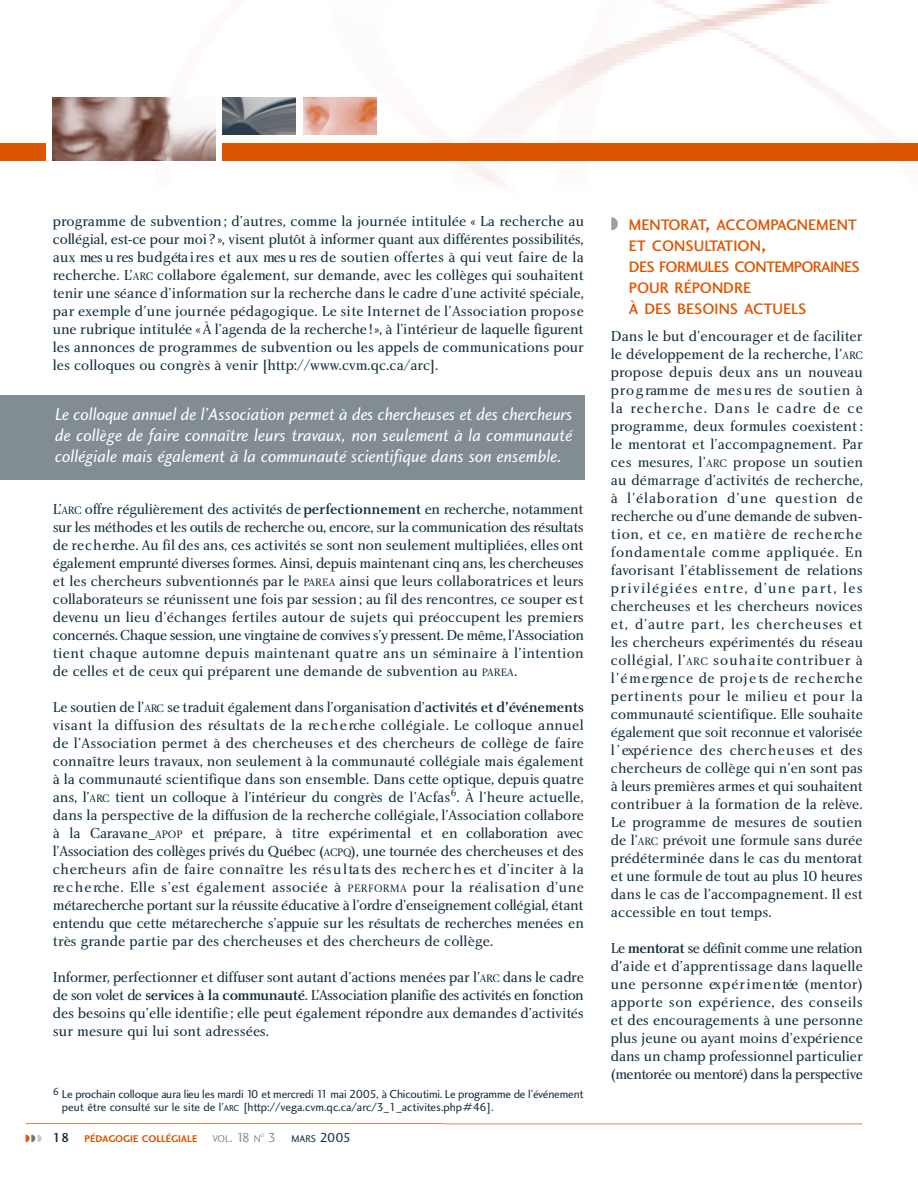
<style>
.page{position:relative;width:918px;height:1188px;background:#fff}
.page>*{position:absolute;margin:0;border:0;box-sizing:border-box;transform-origin:0 0}
.t1{font:18px/20.9px "Charlotte Sans Book Italic Plain";color:#fff;text-align:justify}
.t2{font:15.75px/21px "Charlotte Sans Medium Plain";color:#de5500}
.t3{font:15px/18px "Charlotte Book Plain";color:#0f2d3a;text-align:justify}
.t4{font:12px/13.4px "Charlotte Sans Book Plain";color:#0f2d3a}
.t5{font:10.5px "Zapf Dingbats";color:#de5500}
.t6{font:10.05px "Charlotte Sans Bold Plain";color:#de5500}
.t7{font:10.05px "Charlotte Sans Book Plain";color:#0f2d3a}
.t8{font:10.05px "Charlotte Sans Book Plain";color:#818d92}
.t9{font:5.1px "Charlotte Sans Book Plain";color:#818d92}
.s1{font-size:11.25px}
.s2{font-family:"Charlotte Medium Plain"}
.s3{font-size:9px}
.s4{color:#69777e}
.s5{color:#c3c8cb}
.s6{font-size:13.5px;color:#818d92}
.s7{font-size:13.5px}
.s8{font-family:"Charlotte Sans Medium Plain";font-size:13.5px;color:#0f2d3a}
.s9{color:#98a1a6}
.s10{font-size:21px}
</style>
<div class="page">
<img style="left:0;top:0;width:918px;height:187px">
<div style="left:222px;top:143px;width:696px;height:17px;background:#de5500"></div>
<div style="left:0;top:143px;width:46px;height:17px;background:#de5500"></div>
<img style="left:52px;top:98px;width:164px;height:62px">
<img style="left:222px;top:98px;width:74px;height:37px">
<img style="left:303px;top:98px;width:73px;height:37px">
<svg style="left:26px;top:1123px;width:836px;height:1px"></svg>
<div style="left:0;top:395px;width:585px;height:85px;background:#818d92"></div>
<p class="t3" style="left:53px;top:213px;width:533px">programme de subvention; d’autres, comme la journée intitulée « La recherche au collégial, es t-ce pour moi ?», visent plutôt à informer quant aux différe n tes possibilités , aux mes u res budgéta i res et aux mes u res de soutien offertes à qui veut faire de la re c h e rche. L’<span class="s1">A RC</span> c o lla b o re également, sur demande, avec les collèges qui souhaite n t tenir une séance d’information sur la re c h e rche dans le cadre d’une activité spéciale, par exemple d’une journée pédagogique. Le site Internet de l’Association pro p o s e une rubrique intitulée «À l’agenda de la re c h e rc h e!», à l’intérieur de laquelle figure n t les annonces de programmes de subvention ou les appels de communications pour les colloques ou congrès à venir [http://www.cvm.qc.ca/arc].</p>
<p class="t1" style="left:55px;top:406px;width:519px">Le colloque annuel de l’Association permet à des chercheuses et des chercheurs de collège de faire connaître leurs travaux, non seulement à la communauté collégiale mais également à la communauté scientifique dans son ensemble.</p>
<p class="t3" style="left:53px;top:501px;width:533px">L’<span class="s1">A RC</span> o ffre ré g u liè rement des activités de<span class="s2">p e r fe c tio n n e m e n t</span> en re c h e rche, nota m m e n t sur les méthodes et les outils de re c h e rche ou, encore, sur la communication des résu lta ts de re c h e rche. Au fil des ans, ces activités se sont non seulement mu ltip lié es, elles ont également emprunté dive rs es formes. Ainsi, depuis maintenant cinq ans, les cherc h e u s es et les chercheurs subventionnés par le <span class="s1">PAREA</span> ainsi que leurs collaboratrices et leurs c o lla b o ra te u rs se réunissent une fois par ses s io n ; au fil des re n c o n tres, ce souper es t devenu un lieu d’échanges fertiles autour de sujets qui préoccupent les premiers c o n c e rn és. Chaque session, une vingtaine de conv ives s’y pressent. De même, l’Asso c ia tio n tient chaque automne depuis maintenant quatre ans un séminaire à l’intention de celles et de ceux qui préparent une demande de subvention au <span class="s1">PAREA</span>.</p>
<p class="t3" style="left:53px;top:699px;width:533px">Le soutien de l’<span class="s1">A RC</span> se traduit également dans l’organisation d’<span class="s2">a c tiv ités et d’évé n e m e n ts </span>visant la diffusion des rés u lta ts de la re c h e rche collégiale. Le colloque annuel de l’Association permet à des chercheuses et des chercheurs de collège de faire connaître leurs travaux, non seulement à la communauté collégiale mais également à la communauté scientifique dans son ensemble. Dans cette optique, depuis quatre ans, l’<span class="s1">A RC</span> tient un colloque à l’intérieur du congrès de l’Acfas<sup>6</sup>. À l’heure actuelle, dans la perspective de la diffusion de la recherche collégiale, l’Association collabore à la Carava n e _<span class="s1">A P O P</span> et pré p a re, à titre ex p é r im e n ta l et en collaboration ave c l’Association des collèges privés du Québec (<span class="s1">AC P Q</span>), une to u rn é e d es cherc h e u s es et des c h e rc h e u rs afin de faire connaître les rés u l ta ts des re c h e rc h es et d’inciter à la re c h e rche. Elle s’est également associée à <span class="s1">P E R FO R M A</span> pour la réalisation d’une m é ta re c h e rche portant sur la ré u s s ite éducative à l’ord re d’enseignement collégial, é ta n t e n tendu que cette méta re c h e rche s’appuie sur les rés u lta ts de re c h e rc h es menées en très grande partie par des chercheuses et des chercheurs de collège.</p>
<p class="t3" style="left:53px;top:969px;width:533px">In fo r m e r, perfectionner et diffuser sont autant d’actions menées par l’<span class="s1">A RC</span> dans le cadre de son volet de <span class="s2">se rv ic es à la commu n a u té</span>. L’Association planifie des activités en fonction d es besoins qu’elle identifie ; elle peut également ré p o n d re aux demandes d’activités sur mesure qui lui sont adressées.</p>
<p class="t4" style="left:62px;top:1088px;width:523px;text-indent:-9px"><sup>6</sup> Le prochain colloque aura lieu les mardi 10 et merc redi 11 mai 20 05, à Chicoutimi. Le pro g ramme de l’évé n e m e n t peut être consulté sur le site de l’<span class="s3">ARC</span> [http://vega.cvm.qc.ca/arc/3_1_activites.php#46].</p>
<p class="t5" style="left:26px;top:1133px;width:18px">◗<span class="s4">◗</span><span class="s5">◗</span></p>
<p class="t7" style="left:268px;top:1135px;width:84px"><span class="s6">3</span> MARS <span class="s7">2005</span></p>
<p class="t6" style="left:53px;top:1135px;width:146px"><span class="s8">18</span> PÉDAGOGIE COLLÉGIALE</p>
<p class="t8" style="left:212px;top:1135px;width:50px">VOL<span class="s7">. 18</span> N</p>
<p class="t9" style="left:261px;top:1133px;width:5px">O</p>
<p class="t2" style="left:629px;top:216px;width:232px;text-indent:-18px"><span class="s9">◗</span> MENTORAT<span class="s10">,</span> ACCOMPAGNEMENT<br>ET CONSULTATION<span class="s10">,<br></span>D E S FO R M U L E S C O N T E M P O RA IN E S<br>POUR RÉPONDRE<br>À DES BESOINS ACTUELS</p>
<p class="t3" style="left:611px;top:328px;width:254px">Dans le but d’encourager et de faciliter le développement de la recherche, l’<span class="s1">ARC </span>propose depuis deux ans un nouveau p ro g ramme de mes u res de soutien à la re c h e rche. Dans le cadre de ce programme, deux formules coexistent: le mentorat et l’accompagnement. Par ces mesures, l’<span class="s1">ARC</span> propose un soutien au démarrage d’activités de recherche, à l’élaboration d’une question de re c h e rche ou d’une demande de subve n&shy;tion, et ce, en matière de re c h e rc h e fo n d a m e n tale comme appliquée. En favorisant l’établissement de relations p r i v i l é g i é es entre, d’une part, les chercheuses et les chercheurs novices et, d’autre part, les cherc h e u s es et les chercheurs expérimentés du réseau collégial, l’<span class="s1">A RC</span> s o u h a i te contribuer à l ’ é m e rgence de proj e ts de re c h e rc h e p e rt in e n ts pour le milieu et pour la communauté scientifique. Elle souhaite également que soit re c o n nue et va lo r is é e l ’ expérience des cherc h e u s es et des chercheurs de collège qui n’en sont pas à leurs pre m iè res armes et qui souhaite n t contribuer à la formation de la relève.<br>Le programme de mesures de soutien de l’<span class="s1">ARC</span> prévoit une formule sans durée prédéterminée dans le cas du mentorat et une formule de tout au plus 10 heures dans le cas de l’accompagnement. Il est accessible en tout temps.</p>
<p class="t3" style="left:611px;top:940px;width:254px">Le <span class="s2">m e n to ra t</span> se définit comme une re la tio n d'aide et d’apprentissage dans laquelle une personne ex p é r i m e n tée (mento r ) a p p o rte son expérience, des conseils et des encouragements à une personne plus jeune ou ayant moins d’expérience dans un champ pro fessionnel partic u lie r (m e n to rée ou mento ré) dans la persp e c tive</p>
</div>
